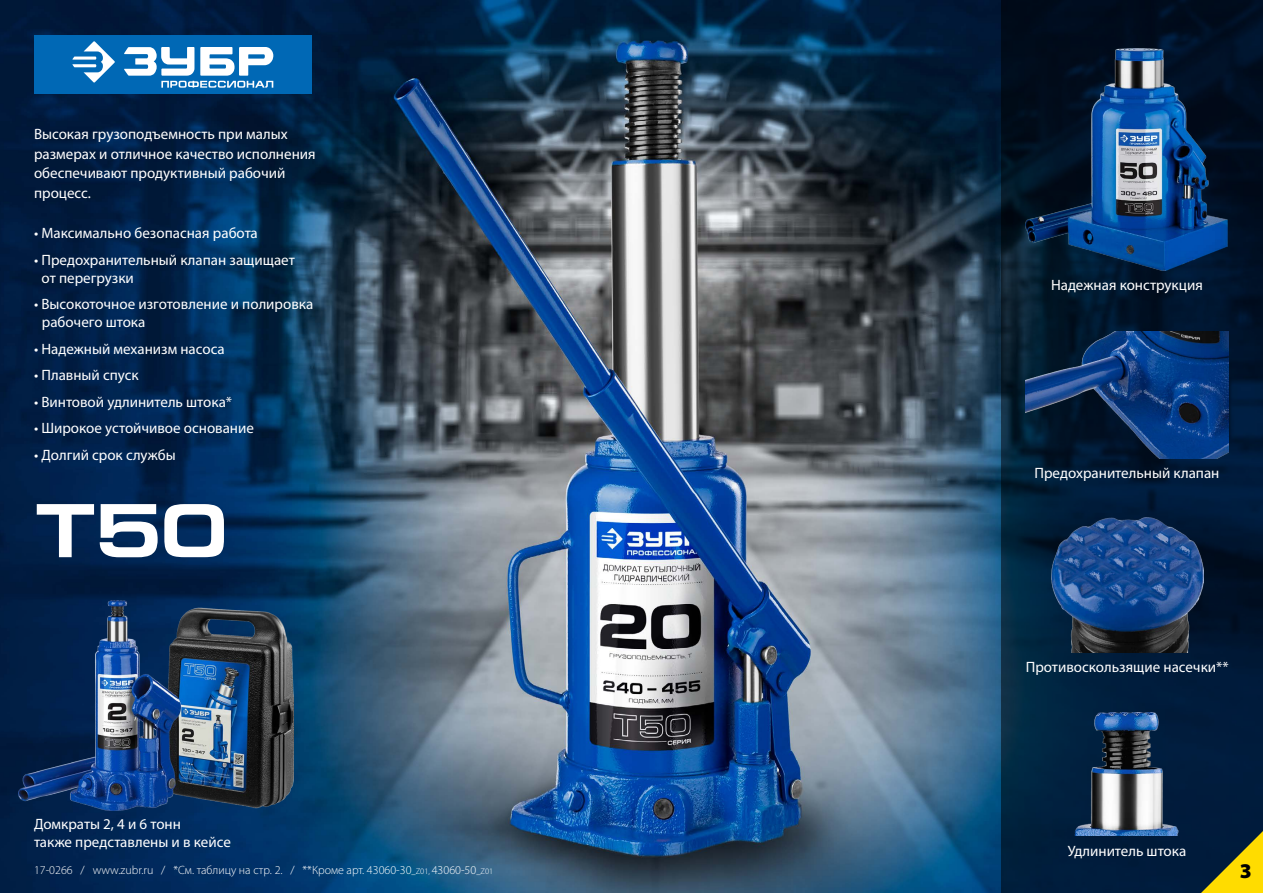
<style>
.page{position:relative;width:1263px;height:893px;background:#fff}
.page>*{position:absolute;margin:0;border:0;box-sizing:border-box;transform-origin:0 0}
.t1{font:700 76.5px "Europe Ext";color:#fff}
.t2{font:900 21px "Myriad Pro";color:#000}
.t3{font:15px/18px "Myriad Pro";color:#fff}
.t4{font:300 12px "Myriad Pro";color:#fff}
.s1{font-size:8.4px}
</style>
<div class="page">
<img style="left:0;top:0;width:1001px;height:893px">
<svg style="left:1001px;top:0;width:262px;height:893px;background:#011931"></svg>
<div style="left:34px;top:35px;width:278px;height:59px;background:#0068b5"></div>
<svg style="left:72px;top:41px;width:43px;height:42px"></svg>
<svg style="left:124px;top:47px;width:149px;height:41px"></svg>
<img style="left:18px;top:600px;width:276px;height:210px">
<img style="left:1041px;top:713px;width:187px;height:123px">
<img style="left:1025px;top:49px;width:203px;height:221px">
<img style="left:1025px;top:331px;width:204px;height:128px">
<img style="left:1051px;top:517px;width:153px;height:135px">
<svg style="left:1201px;top:831px;width:62px;height:62px;background:#7f7b1d"></svg>
<p class="t3" style="left:34px;top:124px;width:283px;line-height:19.5px">Высокая грузоподъемность при малых размерах и отличное качество исполнения обеспечивают продуктивный рабочий процесс.</p>
<p class="t3" style="left:34px;top:224px;width:225px">• Максимально безопасная работа</p>
<p class="t3" style="left:42px;top:251px;width:255px;text-indent:-8px">• Предохранительный клапан защищает от перегрузки</p>
<p class="t3" style="left:42px;top:295px;width:273px;text-indent:-8px">• Высокоточное изготовление и полировка рабочего штока</p>
<p class="t3" style="left:34px;top:340px;width:192px">• Надежный механизм насоса</p>
<p class="t3" style="left:34px;top:366px;width:106px">• Плавный спуск</p>
<p class="t3" style="left:34px;top:393px;width:200px">• Винтовой удлинитель штока*</p>
<p class="t3" style="left:34px;top:419px;width:221px">• Широкое устойчивое основание</p>
<p class="t3" style="left:34px;top:446px;width:143px">• Долгий срок службы</p>
<h1 class="t1" style="left:34px;top:489px;width:194px">Т50</h1>
<p class="t3" style="left:34px;top:814px;width:198px">Домкраты 2, 4 и 6 тонн<br>также представлены и в кейсе</p>
<p class="t4" style="left:34px;top:862px;width:461px">17-0266 / www.zubr.ru / *См. таблицу на стр. 2. / **Кроме арт. 43060-30<span class="s1">_Z01,</span> 43060-50<span class="s1">_Z01</span></p>
<p class="t3" style="left:1051px;top:276px;width:153px">Надежная конструкция</p>
<p class="t3" style="left:1034px;top:464px;width:186px">Предохранительный клапан</p>
<p class="t3" style="left:1026px;top:658px;width:204px">Противоскользящие насечки**</p>
<p class="t3" style="left:1068px;top:841px;width:120px">Удлинитель штока</p>
<h2 class="t2" style="left:1240px;top:856px;width:14px">3</h2>
</div>
